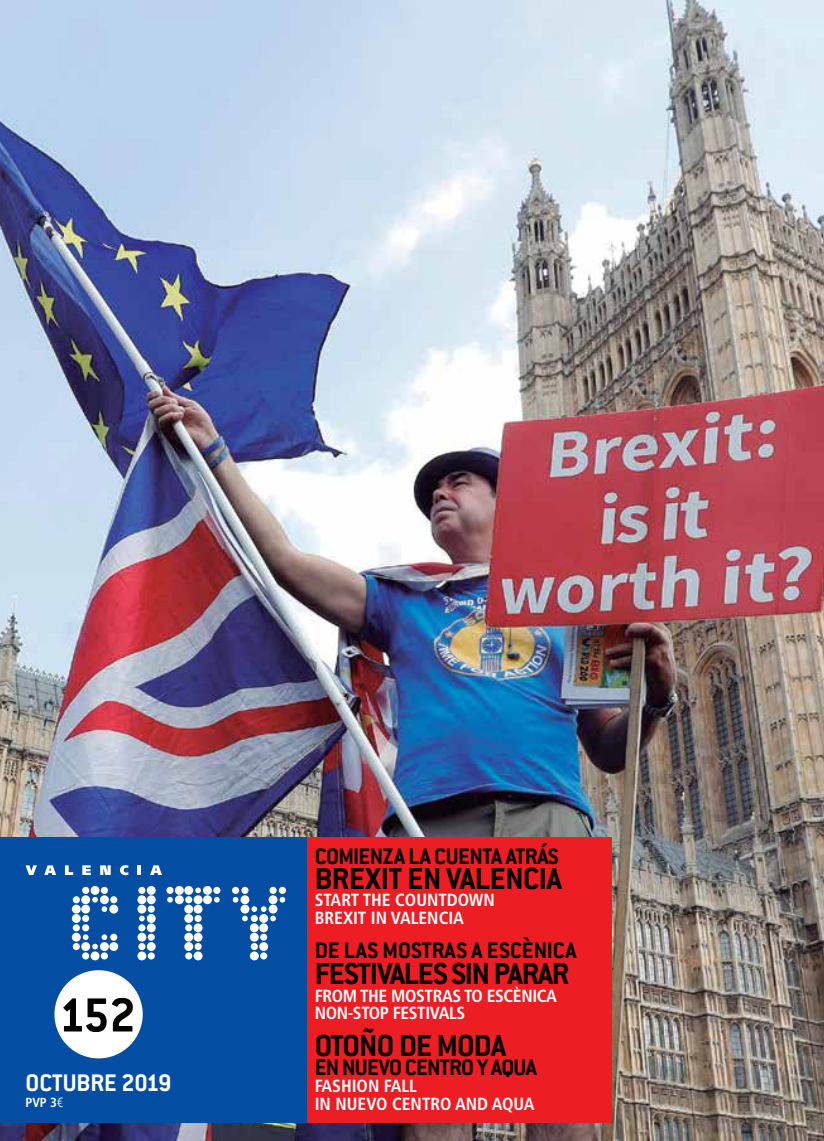
<style>
.page{position:relative;width:824px;height:1141px;background:#fff}
.page>*{position:absolute;margin:0;border:0;box-sizing:border-box;transform-origin:0 0}
.t1{font:700 52.5px "Conduit ITC";color:#000}
.t2{font:700 33.25px "Conduit ITC";letter-spacing:-.025em;color:#000}
.t3{font:700 26.25px "Conduit ITC";color:#fff}
.t4{font:700 24.5px "Conduit ITC";letter-spacing:-.02em;color:#000}
.t5{font:700 24.5px "Conduit ITC";color:#000}
.t6{font:700 condensed 17.5px/17.5px "Frutiger";color:#fff}
.t7{font:700 condensed 17.5px/17.5px "Frutiger";letter-spacing:-.02em;color:#fff}
.t8{font:700 condensed 13.12px "Frutiger";color:#fff}
.s1{font-family:"Avenir";font-weight:300;font-stretch:normal}
</style>
<div class="page">
<img style="left:0;top:0;width:823px;height:1141px">
<div style="left:305px;top:837px;width:306px;height:286px;background:#ed1d24"></div>
<div style="left:0;top:837px;width:306px;height:286px;background:#034ea2"></div>
<div style="left:54px;top:970px;width:89px;height:88px;background:#fff;border-radius:50%"></div>
<div style="left:72px;top:905px;width:9px;height:9px;background:#fff;border-radius:50%"></div>
<svg style="left:167px;top:897px;width:6px;height:6px"></svg>
<svg style="left:139px;top:916px;width:6px;height:5px"></svg>
<div style="left:147px;top:886px;width:9px;height:9px;background:#fff;border-radius:50%"></div>
<div style="left:147px;top:914px;width:9px;height:9px;background:#fff;border-radius:50%"></div>
<div style="left:184px;top:933px;width:9px;height:9px;background:#fff;border-radius:50%"></div>
<div style="left:175px;top:886px;width:9px;height:9px;background:#fff;border-radius:50%"></div>
<div style="left:184px;top:905px;width:9px;height:9px;background:#fff;border-radius:50%"></div>
<div style="left:194px;top:923px;width:8px;height:9px;background:#fff;border-radius:50%"></div>
<div style="left:185px;top:924px;width:7px;height:7px;background:#fff;border-radius:50%"></div>
<div style="left:184px;top:942px;width:9px;height:9px;background:#fff;border-radius:50%"></div>
<div style="left:194px;top:915px;width:8px;height:7px;background:#fff;border-radius:50%"></div>
<div style="left:184px;top:914px;width:9px;height:9px;background:#fff;border-radius:50%"></div>
<div style="left:194px;top:943px;width:8px;height:7px;background:#fff;border-radius:50%"></div>
<div style="left:194px;top:951px;width:8px;height:9px;background:#fff;border-radius:50%"></div>
<div style="left:185px;top:952px;width:7px;height:7px;background:#fff;border-radius:50%"></div>
<div style="left:194px;top:933px;width:8px;height:9px;background:#fff;border-radius:50%"></div>
<div style="left:194px;top:905px;width:8px;height:9px;background:#fff;border-radius:50%"></div>
<div style="left:279px;top:887px;width:7px;height:7px;background:#fff;border-radius:50%"></div>
<div style="left:232px;top:887px;width:7px;height:7px;background:#fff;border-radius:50%"></div>
<div style="left:269px;top:887px;width:7px;height:7px;background:#fff;border-radius:50%"></div>
<svg style="left:233px;top:897px;width:52px;height:24px"></svg>
<div style="left:241px;top:887px;width:7px;height:7px;background:#fff;border-radius:50%"></div>
<div style="left:240px;top:905px;width:9px;height:9px;background:#fff;border-radius:50%"></div>
<div style="left:259px;top:923px;width:9px;height:9px;background:#fff;border-radius:50%"></div>
<div style="left:260px;top:934px;width:7px;height:7px;background:#fff;border-radius:50%"></div>
<div style="left:259px;top:942px;width:9px;height:9px;background:#fff;border-radius:50%"></div>
<div style="left:251px;top:915px;width:7px;height:7px;background:#fff;border-radius:50%"></div>
<div style="left:259px;top:914px;width:9px;height:9px;background:#fff;border-radius:50%"></div>
<div style="left:251px;top:943px;width:7px;height:7px;background:#fff;border-radius:50%"></div>
<div style="left:250px;top:951px;width:9px;height:9px;background:#fff;border-radius:50%"></div>
<div style="left:260px;top:952px;width:7px;height:7px;background:#fff;border-radius:50%"></div>
<div style="left:250px;top:933px;width:9px;height:9px;background:#fff;border-radius:50%"></div>
<div style="left:250px;top:923px;width:9px;height:9px;background:#fff;border-radius:50%"></div>
<div style="left:137px;top:951px;width:9px;height:9px;background:#fff;border-radius:50%"></div>
<div style="left:138px;top:924px;width:7px;height:7px;background:#fff;border-radius:50%"></div>
<div style="left:148px;top:906px;width:7px;height:7px;background:#fff;border-radius:50%"></div>
<div style="left:138px;top:887px;width:7px;height:7px;background:#fff;border-radius:50%"></div>
<div style="left:147px;top:923px;width:9px;height:9px;background:#fff;border-radius:50%"></div>
<div style="left:148px;top:934px;width:7px;height:7px;background:#fff;border-radius:50%"></div>
<div style="left:147px;top:942px;width:9px;height:9px;background:#fff;border-radius:50%"></div>
<div style="left:137px;top:905px;width:9px;height:9px;background:#fff;border-radius:50%"></div>
<div style="left:138px;top:943px;width:7px;height:7px;background:#fff;border-radius:50%"></div>
<div style="left:148px;top:952px;width:7px;height:7px;background:#fff;border-radius:50%"></div>
<div style="left:147px;top:895px;width:9px;height:9px;background:#fff;border-radius:50%"></div>
<div style="left:137px;top:933px;width:9px;height:9px;background:#fff;border-radius:50%"></div>
<div style="left:137px;top:895px;width:9px;height:9px;background:#fff;border-radius:50%"></div>
<div style="left:166px;top:887px;width:7px;height:7px;background:#fff;border-radius:50%"></div>
<div style="left:175px;top:895px;width:9px;height:9px;background:#fff;border-radius:50%"></div>
<svg style="left:214px;top:897px;width:6px;height:6px"></svg>
<div style="left:213px;top:887px;width:7px;height:7px;background:#fff;border-radius:50%"></div>
<div style="left:203px;top:895px;width:9px;height:9px;background:#fff;border-radius:50%"></div>
<svg style="left:195px;top:888px;width:6px;height:5px"></svg>
<div style="left:203px;top:886px;width:9px;height:9px;background:#fff;border-radius:50%"></div>
<div style="left:185px;top:896px;width:7px;height:7px;background:#fff;border-radius:50%"></div>
<div style="left:194px;top:895px;width:8px;height:9px;background:#fff;border-radius:50%"></div>
<div style="left:184px;top:886px;width:9px;height:9px;background:#fff;border-radius:50%"></div>
<div style="left:81px;top:905px;width:9px;height:9px;background:#fff;border-radius:50%"></div>
<div style="left:82px;top:952px;width:7px;height:7px;background:#fff;border-radius:50%"></div>
<div style="left:101px;top:887px;width:7px;height:7px;background:#fff;border-radius:50%"></div>
<div style="left:73px;top:896px;width:7px;height:7px;background:#fff;border-radius:50%"></div>
<div style="left:72px;top:914px;width:9px;height:9px;background:#fff;border-radius:50%"></div>
<div style="left:73px;top:924px;width:7px;height:7px;background:#fff;border-radius:50%"></div>
<div style="left:72px;top:933px;width:9px;height:9px;background:#fff;border-radius:50%"></div>
<div style="left:82px;top:924px;width:7px;height:7px;background:#fff;border-radius:50%"></div>
<div style="left:82px;top:915px;width:7px;height:7px;background:#fff;border-radius:50%"></div>
<div style="left:101px;top:952px;width:7px;height:7px;background:#fff;border-radius:50%"></div>
<div style="left:109px;top:905px;width:9px;height:9px;background:#fff;border-radius:50%"></div>
<svg style="left:92px;top:897px;width:15px;height:15px"></svg>
<svg style="left:83px;top:934px;width:24px;height:15px"></svg>
<div style="left:100px;top:895px;width:9px;height:9px;background:#fff;border-radius:50%"></div>
<div style="left:81px;top:942px;width:9px;height:9px;background:#fff;border-radius:50%"></div>
<div style="left:100px;top:942px;width:9px;height:9px;background:#fff;border-radius:50%"></div>
<div style="left:81px;top:895px;width:9px;height:9px;background:#fff;border-radius:50%"></div>
<div style="left:73px;top:943px;width:7px;height:7px;background:#fff;border-radius:50%"></div>
<div style="left:91px;top:951px;width:8px;height:9px;background:#fff;border-radius:50%"></div>
<div style="left:109px;top:942px;width:9px;height:9px;background:#fff;border-radius:50%"></div>
<div style="left:110px;top:934px;width:7px;height:7px;background:#fff;border-radius:50%"></div>
<div style="left:110px;top:896px;width:7px;height:7px;background:#fff;border-radius:50%"></div>
<div style="left:91px;top:886px;width:8px;height:9px;background:#fff;border-radius:50%"></div>
<div style="left:82px;top:887px;width:7px;height:7px;background:#fff;border-radius:50%"></div>
<svg style="left:26px;top:865px;width:11px;height:10px"></svg>
<svg style="left:44px;top:865px;width:12px;height:10px"></svg>
<svg style="left:65px;top:865px;width:8px;height:10px"></svg>
<svg style="left:82px;top:865px;width:9px;height:10px"></svg>
<svg style="left:100px;top:865px;width:11px;height:10px"></svg>
<svg style="left:120px;top:865px;width:8px;height:10px"></svg>
<svg style="left:138px;top:865px;width:3px;height:10px"></svg>
<svg style="left:150px;top:865px;width:12px;height:10px"></svg>
<h1 class="t1" style="left:59px;top:984px;width:79px">152</h1>
<h3 class="t3" style="left:26px;top:1067px;width:147px">OCTUBRE 2019</h3>
<p class="t8" style="left:26px;top:1095px;width:39px">PVP 3<span class="s1">€</span></p>
<h3 class="t4" style="left:315px;top:842px;width:245px">COMIENZA LA CUENTA ATRÁS</h3>
<h2 class="t2" style="left:315px;top:859px;width:249px">BREXIT EN VALENCIA</h2>
<p class="t6" style="left:315px;top:891px;width:182px">START THE COUNTDOWN<br>BREXIT IN VALENCIA</p>
<h3 class="t5" style="left:315px;top:936px;width:263px">DE LAS MOSTRAS A ESCÈNICA</h3>
<h2 class="t2" style="left:315px;top:954px;width:256px">FESTIVALES SIN PARAR</h2>
<p class="t7" style="left:315px;top:987px;width:244px">FROM THE MOSTRAS TO ESCÈNICA<br>NON-STOP FESTIVALS</p>
<h2 class="t2" style="left:315px;top:1026px;width:193px">OTOÑO DE MODA</h2>
<h3 class="t4" style="left:315px;top:1053px;width:223px">EN NUEVO CENTRO Y AQUA</h3>
<p class="t6" style="left:315px;top:1078px;width:221px">FASHION FALL<br>IN NUEVO CENTRO AND AQUA</p>
</div>
